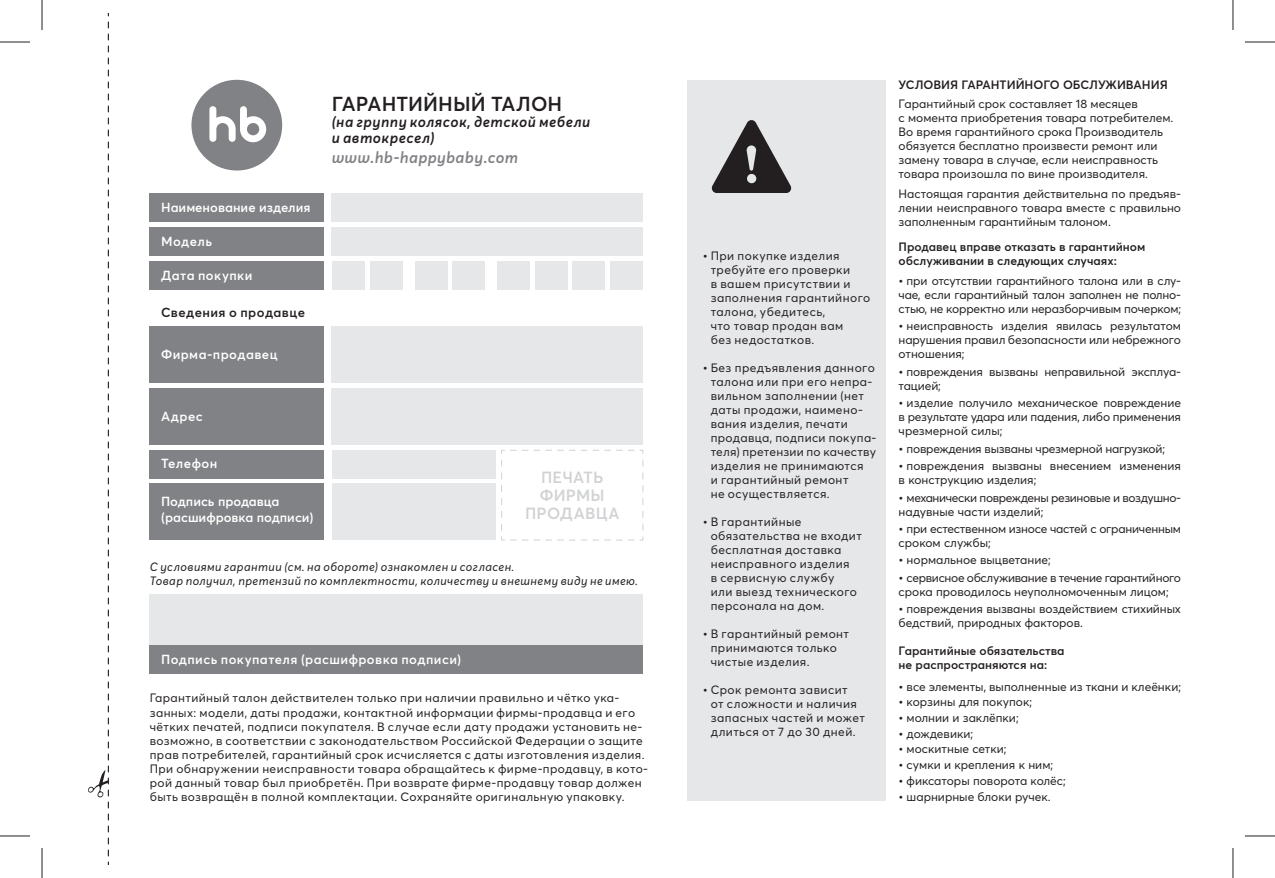
<style>
.page{position:relative;width:1275px;height:878px;background:#fff}
.page>*{position:absolute;margin:0;border:0;box-sizing:border-box;transform-origin:0 0}
.t1{font:600 20px "Averta CY";color:#231f20}
.t2{font:italic 600 16px "Averta CY";letter-spacing:.015em;color:#808285}
.t3{font:600 16px/18px "Averta CY";letter-spacing:.015em;color:#d1d2d4;text-align:center}
.t4{font:italic 600 15px/16px "Averta CY";letter-spacing:.03em;color:#231f20}
.t5{font:600 13px "Averta CY";letter-spacing:.03em;color:#fff}
.t6{font:600 13px/16px "Averta CY";color:#fff}
.t7{font:600 13px "Averta CY";letter-spacing:.035em;color:#231f20}
.t8{font:12px/14px "Averta CY";letter-spacing:.015em;color:#231f20;text-align:justify}
.t9{font:12px/14px "Averta CY";letter-spacing:.035em;color:#231f20}
.t10{font:12px/14px "Averta CY";letter-spacing:.04em;color:#231f20}
.t11{font:600 12px/14px "Averta CY";color:#231f20}
.t12{font:italic 12px/14px "Averta CY";letter-spacing:.04em;color:#231f20}
.t13{font:12px/14px "Averta CY";letter-spacing:-.01em;color:#231f20}
.t14{font:12px/14px "Averta CY";letter-spacing:-.02em;color:#231f20}
.t15{font:12px/14px "Averta CY";letter-spacing:-.025em;color:#231f20}
.t16{font:12px/14px "Averta CY";letter-spacing:-.03em;color:#231f20}
.s1{font-weight:700}
</style>
<div class="page">
<div style="left:150px;top:326px;width:174px;height:57px;background:#808285"></div>
<div style="left:150px;top:483px;width:174px;height:57px;background:#808285"></div>
<div style="left:150px;top:594px;width:493px;height:79px;background:#e6e7e9"></div>
<div style="left:150px;top:645px;width:493px;height:28px;background:#808285"></div>
<div style="left:150px;top:388px;width:174px;height:57px;background:#808285"></div>
<div style="left:150px;top:450px;width:174px;height:28px;background:#808285"></div>
<div style="left:150px;top:261px;width:174px;height:29px;background:#808285"></div>
<div style="left:150px;top:227px;width:174px;height:29px;background:#808285"></div>
<div style="left:150px;top:193px;width:174px;height:29px;background:#808285"></div>
<div style="left:332px;top:326px;width:311px;height:57px;background:#e6e7e9"></div>
<div style="left:332px;top:483px;width:164px;height:57px;background:#e6e7e9"></div>
<div style="left:332px;top:388px;width:311px;height:57px;background:#e6e7e9"></div>
<div style="left:332px;top:450px;width:164px;height:28px;background:#e6e7e9"></div>
<div style="left:332px;top:227px;width:311px;height:29px;background:#e6e7e9"></div>
<div style="left:332px;top:193px;width:311px;height:29px;background:#e6e7e9"></div>
<div style="left:332px;top:261px;width:32px;height:29px;background:#e6e7e9"></div>
<div style="left:370px;top:261px;width:32px;height:29px;background:#e6e7e9"></div>
<div style="left:414px;top:261px;width:33px;height:29px;background:#e6e7e9"></div>
<div style="left:452px;top:261px;width:33px;height:29px;background:#e6e7e9"></div>
<div style="left:572px;top:261px;width:33px;height:29px;background:#e6e7e9"></div>
<div style="left:610px;top:261px;width:33px;height:29px;background:#e6e7e9"></div>
<div style="left:497px;top:261px;width:33px;height:29px;background:#e6e7e9"></div>
<div style="left:535px;top:261px;width:33px;height:29px;background:#e6e7e9"></div>
<svg style="left:501px;top:450px;width:142px;height:91px"></svg>
<div style="left:687px;top:80px;width:199px;height:720px;background:#e6e7e9"></div>
<svg style="left:88px;top:14px;width:21px;height:850px"></svg>
<svg style="left:191px;top:80px;width:91px;height:90px"></svg>
<svg style="left:711px;top:120px;width:81px;height:73px"></svg>
<hr style="left:0;top:42px;width:30px;height:1px;background:#231f20">
<hr style="left:1245px;top:42px;width:30px;height:1px;background:#231f20">
<hr style="left:0;top:835px;width:30px;height:1px;background:#231f20">
<hr style="left:1245px;top:835px;width:30px;height:1px;background:#231f20">
<hr style="left:42px;top:0;width:1px;height:30px;background:#231f20">
<hr style="left:42px;top:848px;width:1px;height:30px;background:#231f20">
<hr style="left:1232px;top:0;width:1px;height:30px;background:#231f20">
<hr style="left:1232px;top:848px;width:1px;height:30px;background:#231f20">
<h1 class="t1" style="left:332px;top:92px;width:232px">ГАРАНТИЙНЫЙ ТАЛОН</h1>
<p class="t4" style="left:332px;top:114px;width:260px">(на группу колясок, детской мебели и автокресел)</p>
<p class="t6" style="left:161px;top:199px;width:151px">Наименование изделия</p>
<p class="t5" style="left:161px;top:234px;width:52px">Модель</p>
<p class="t5" style="left:161px;top:268px;width:93px">Дата покупки</p>
<p class="t7" style="left:161px;top:305px;width:145px">Сведения о продавце</p>
<p class="t5" style="left:161px;top:346px;width:118px">Фирма- продавец</p>
<h2 class="t2" style="left:332px;top:146px;width:188px">www.hb-happybaby.com</h2>
<p class="t5" style="left:161px;top:408px;width:43px">Адрес</p>
<p class="t5" style="left:161px;top:456px;width:58px">Телефон</p>
<p class="t6" style="left:161px;top:493px;width:154px">Подпись продавца (расшифровка подписи)</p>
<h2 class="t3" style="left:525px;top:468px;width:96px">ПЕЧАТЬ<br>ФИРМЫ<br>ПРОДАВЦА</h2>
<p class="t12" style="left:150px;top:560px;width:490px">С условиями гарантии (см. на обороте) ознакомлен и согласен.<br>Товар получил, претензий по комплектности, количеству и внешнему виду не имею.</p>
<p class="t5" style="left:161px;top:651px;width:301px">Подпись покупателя (расшифровка подписи)</p>
<p class="t8" style="left:150px;top:693px;width:500px;text-align:left">Гарантийный талон действителен только при наличии правильно и чётко ука&shy;занных: модели, даты продажи, контактной информации фирмы-продавца и его чётких печатей, подписи покупателя. В случае если дату продажи установить не&shy;возможно, в соответствии с законодательством Российской Федерации о защите прав потребителей, гарантийный срок исчисляется с даты изготовления изделия.<br>При обнаружении неисправности товара обращайтесь к фирме-продавцу, в кото&shy;рой данный товар был приобретён. При возврате фирме-продавцу товар должен быть возвращён в полной комплектации. Сохраняйте оригинальную упаковку.</p>
<p class="t9" style="left:710px;top:250px;width:161px;text-indent:-8px"><span class="s1">•</span> При покупке изделия требуйте его проверки<br>в вашем присутствии и заполнения гарантийного талона, убедитесь,<br>что товар продан вам<br>без недостатков.</p>
<p class="t9" style="left:710px;top:362px;width:167px;text-indent:-8px"><span class="s1">•</span> Без предъявления данного талона или при его непра&shy;вильном заполнении (нет даты продажи, наимено&shy;вания изделия, печати продавца, подписи покупа&shy;теля) претензии по качеству изделия не принимаются<br>и гарантийный ремонт<br>не осуществляется.</p>
<p class="t10" style="left:710px;top:516px;width:153px;text-indent:-8px"><span class="s1">•</span> В гарантийные обязательства не входит бесплатная доставка неисправного изделия<br>в сервисную службу<br>или выезд технического персонала на дом.</p>
<p class="t9" style="left:710px;top:628px;width:140px;text-indent:-8px"><span class="s1">•</span> В гарантийный ремонт принимаются только чистые изделия.</p>
<p class="t10" style="left:710px;top:684px;width:156px;text-indent:-8px"><span class="s1">•</span> Срок ремонта зависит<br>от сложности и наличия запасных частей и может длиться от 7 до 30 дней.</p>
<p class="t11" style="left:898px;top:77px;width:271px">УСЛОВИЯ ГАРАНТИЙНОГО ОБСЛУЖИВАНИЯ</p>
<p class="t8" style="left:898px;top:99px;width:276px;text-align:left">Гарантийный срок составляет 18 месяцев<br>с момента приобретения товара потребителем.<br>Во время гарантийного срока Производитель обязуется бесплатно произвести ремонт или замену товара в случае, если неисправность товара произошла по вине производителя.</p>
<p class="t8" style="left:898px;top:188px;width:284px">Настоящая гарантия действительна по предъяв&shy;лении неисправного товара вместе с правильно заполненным гарантийным талоном.</p>
<p class="t11" style="left:898px;top:240px;width:248px">Продавец вправе отказать в гарантийном обслуживании в следующих случаях:</p>
<p class="t8" style="left:898px;top:275px;width:284px"><span class="s1">•</span> при отсутствии гарантийного талона или в слу&shy;чае, если гарантийный талон заполнен не полно&shy;стью, не корректно или неразборчивым почерком;</p>
<p class="t8" style="left:898px;top:321px;width:284px"><span class="s1">•</span> неисправность изделия явилась результатом нарушения правил безопасности или небрежного отношения;</p>
<p class="t13" style="left:898px;top:366px;width:284px"><span class="s1">•</span> повреждения вызваны неправильной эксплуа&shy;тацией;</p>
<p class="t8" style="left:898px;top:398px;width:284px"><span class="s1">•</span> изделие получило механическое повреждение в результате удара или падения, либо применения чрезмерной силы;</p>
<p class="t14" style="left:898px;top:443px;width:268px"><span class="s1">•</span> повреждения вызваны чрезмерной нагрузкой;</p>
<p class="t8" style="left:898px;top:460px;width:284px"><span class="s1">•</span> повреждения вызваны внесением изменения в конструкцию изделия;</p>
<p class="t16" style="left:898px;top:492px;width:284px"><span class="s1">•</span> механически повреждены резиновые и воздушно&shy;надувные части изделий;</p>
<p class="t14" style="left:898px;top:523px;width:284px"><span class="s1">•</span> при естественном износе частей с ограниченным сроком службы;</p>
<p class="t8" style="left:898px;top:555px;width:154px"><span class="s1">•</span> нормальное выцветание;</p>
<p class="t15" style="left:898px;top:572px;width:284px"><span class="s1">•</span> сервисное обслуживание в течение гарантийного срока проводилось неуполномоченным лицом;</p>
<p class="t13" style="left:898px;top:603px;width:284px"><span class="s1">•</span> повреждения вызваны воздействием стихийных бедствий, природных факторов.</p>
<p class="t11" style="left:898px;top:644px;width:167px">Гарантийные обязательства не распространяются на:</p>
<p class="t8" style="left:898px;top:681px;width:284px"><span class="s1">•</span> все элементы, выполненные из ткани и клеёнки;</p>
<p class="t8" style="left:898px;top:696px;width:135px"><span class="s1">•</span> корзины для покупок;</p>
<p class="t8" style="left:898px;top:712px;width:121px"><span class="s1">•</span> молнии и заклёпки;</p>
<p class="t8" style="left:898px;top:728px;width:76px"><span class="s1">•</span> дождевики;</p>
<p class="t8" style="left:898px;top:744px;width:109px"><span class="s1">•</span> москитные сетки;</p>
<p class="t8" style="left:898px;top:759px;width:156px"><span class="s1">•</span> сумки и крепления к ним;</p>
<p class="t8" style="left:898px;top:775px;width:169px"><span class="s1">•</span> фиксаторы поворота колёс;</p>
<p class="t8" style="left:898px;top:791px;width:154px"><span class="s1">•</span> шарнирные блоки ручек.</p>
</div>
